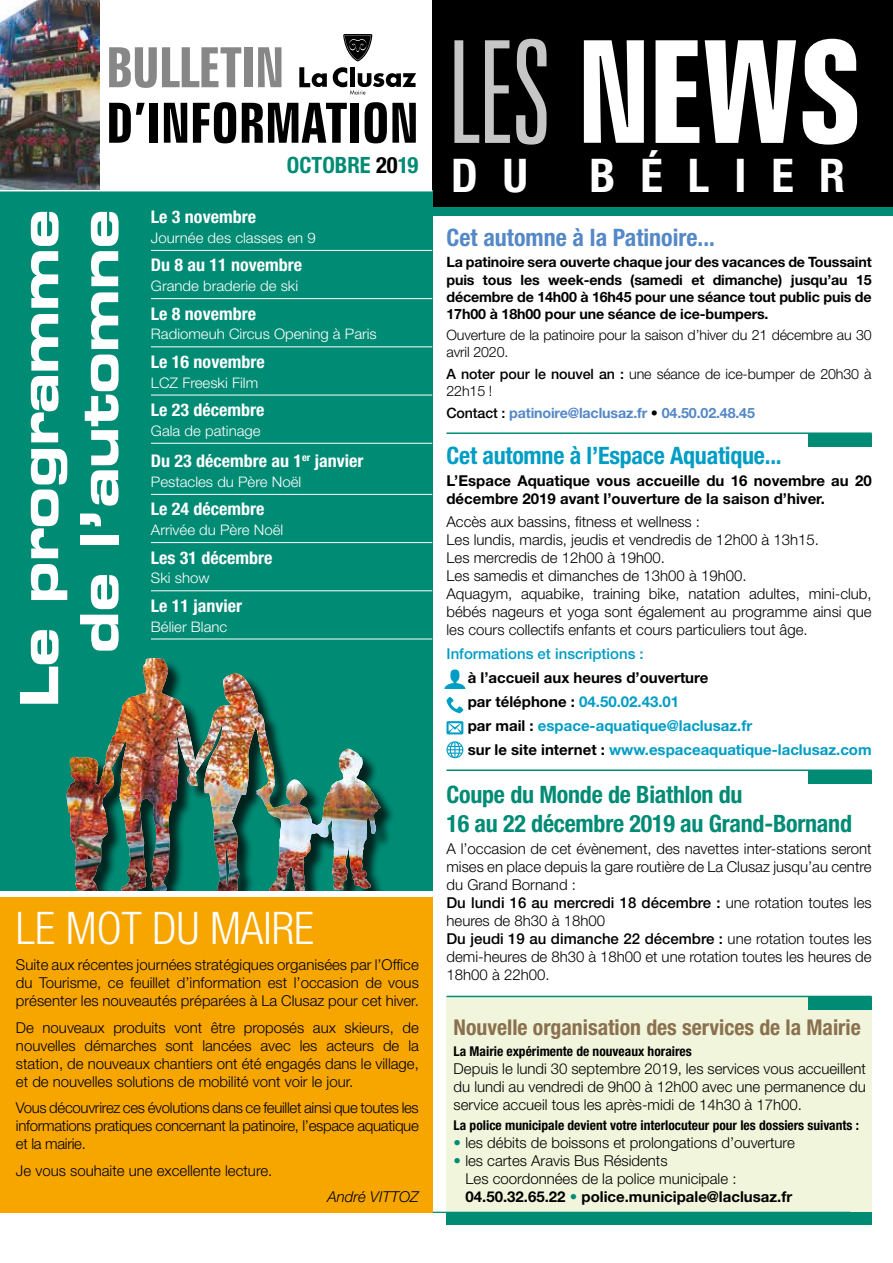
<style>
.page{position:relative;width:893px;height:1263px;background:#fff}
.page>*{position:absolute;margin:0;border:0;box-sizing:border-box;transform-origin:0 0}
.t1{font:700 extra-condensed 142.5px "Zurich BT";color:#fff}
.t2{font:700 extra-condensed 55.5px "Zurich BT";color:#000}
.t3{font:700 extra-condensed 55.5px "Zurich BT";letter-spacing:-.01em;color:#878787}
.t4{font:700 expanded 52.5px/60px "Square 721 BT";letter-spacing:-.02em;color:#fff;text-align:right}
.t5{font:700 condensed 46.5px "Helvetica Neue";letter-spacing:.54em;color:#fff}
.t6{font:300 condensed 45px "Helvetica Neue";color:#fff}
.t7{font:700 condensed 24px/28.8px "Helvetica Neue";letter-spacing:-.01em;color:#008b75}
.t8{font:700 condensed 24px "Helvetica Neue";letter-spacing:-.01em;color:#009dc5}
.t9{font:700 condensed 24px "Helvetica Neue";color:#5488c7}
.t10{font:700 condensed 22.5px "Helvetica Neue";color:#008b75}
.t11{font:700 condensed 21.75px "Helvetica Neue";color:#8a704f}
.t12{font:700 condensed 17.4px "Helvetica Neue";color:#fff}
.t13{font:300 15px/18px "Helvetica Neue";color:#000;text-align:justify}
.t14{font:700 15px/24px "Helvetica Neue";color:#009dc5}
.t15{font:700 15px/18px "Helvetica Neue";color:#000}
.t16{font:500 15px "Helvetica Neue";color:#009dc5}
.t17{font:italic 300 15px "Helvetica Neue";color:#000}
.t18{font:300 14.55px "Helvetica Neue";color:#fff}
.t19{font:700 14.25px/17.1px "Helvetica Neue";letter-spacing:-.01em;color:#000;text-align:justify}
.t20{font:300 14.25px/17.1px "Helvetica Neue";letter-spacing:-.01em;color:#000}
.t21{font:700 14.25px "Helvetica Neue";letter-spacing:-.01em;color:#5488c7}
.t22{font:700 condensed 13.5px "Helvetica Neue";color:#000}
.s1{color:#000}
.s2{font-weight:300;color:#c6c6c6}
.s3{font-weight:500}
.s4{font-weight:500;color:#000}
.s5{color:#008b75}
.s6{font-weight:700}
</style>
<div class="page">
<div style="left:446px;top:997px;width:426px;height:217px;background:#f1f5db"></div>
<div style="left:432px;top:0;width:461px;height:207px;background:#000"></div>
<div style="left:0;top:190px;width:432px;height:704px;background:#008b75"></div>
<div style="left:446px;top:1212px;width:426px;height:13px;background:#008b75"></div>
<div style="left:432px;top:207px;width:461px;height:8px;background:#008b75"></div>
<div style="left:808px;top:997px;width:64px;height:13px;background:#008b75"></div>
<hr style="left:446px;top:996px;width:426px;height:1px;background:#008b75">
<div style="left:808px;top:434px;width:64px;height:12px;background:#008b75"></div>
<hr style="left:446px;top:432px;width:426px;height:2px;background:#008b75">
<div style="left:808px;top:771px;width:64px;height:12px;background:#008b75"></div>
<hr style="left:446px;top:769px;width:426px;height:2px;background:#008b75">
<img style="left:0;top:0;width:99px;height:190px">
<hr style="left:0;top:190px;width:432px;height:1px;background:#fff">
<svg style="left:343px;top:34px;width:29px;height:27px"></svg>
<svg style="left:299px;top:67px;width:28px;height:20px"></svg>
<svg style="left:333px;top:67px;width:83px;height:28px"></svg>
<hr style="left:151px;top:250px;width:281px;height:1px;background:#fff">
<hr style="left:151px;top:298px;width:281px;height:1px;background:#fff">
<hr style="left:151px;top:346px;width:281px;height:1px;background:#fff">
<hr style="left:151px;top:395px;width:281px;height:1px;background:#fff">
<hr style="left:151px;top:443px;width:281px;height:1px;background:#fff">
<hr style="left:151px;top:494px;width:281px;height:1px;background:#fff">
<hr style="left:151px;top:542px;width:281px;height:1px;background:#fff">
<hr style="left:151px;top:590px;width:281px;height:1px;background:#fff">
<hr style="left:151px;top:639px;width:281px;height:1px;background:#fff">
<hr style="left:0;top:1212px;width:850px;height:1px;background:#008b75">
<div style="left:69px;top:660px;width:327px;height:249px;background:#000;opacity:.75"></div>
<img style="left:152px;top:658px;width:229px;height:233px">
<img style="left:66px;top:658px;width:86px;height:233px">
<svg style="left:446px;top:741px;width:17px;height:17px"></svg>
<svg style="left:446px;top:721px;width:17px;height:13px"></svg>
<svg style="left:446px;top:697px;width:17px;height:16px"></svg>
<svg style="left:444px;top:669px;width:21px;height:20px"></svg>
<div style="left:0;top:894px;width:432px;height:319px;background:#f7a600"></div>
<div style="left:0;top:891px;width:432px;height:6px;background:#fff"></div>
<h2 class="t3" style="left:106px;top:36px;width:179px">BULLETIN</h2>
<h2 class="t2" style="left:106px;top:91px;width:314px">D’INFORMATION</h2>
<h3 class="t4" style="left:9px;top:708px;width:501px;rotate:-90deg">Le programme de l’automne</h3>
<h3 class="t10" style="left:287px;top:151px;width:133px">OCTOBRE <span class="s1">20</span>19</h3>
<p class="t12" style="left:151px;top:206px;width:107px">Le 3 novembre</p>
<p class="t18" style="left:151px;top:229px;width:166px">Journée des classes en 9</p>
<p class="t12" style="left:151px;top:255px;width:153px">Du 8 au 11 novembre</p>
<p class="t18" style="left:151px;top:277px;width:149px">Grande braderie de ski</p>
<p class="t12" style="left:151px;top:303px;width:107px">Le 8 novembre</p>
<p class="t18" style="left:151px;top:325px;width:227px">Radiomeuh Circus Opening à Paris</p>
<p class="t12" style="left:151px;top:351px;width:115px">Le 16 novembre</p>
<p class="t18" style="left:151px;top:373px;width:109px">LCZ Freeski Film</p>
<p class="t12" style="left:151px;top:399px;width:115px">Le 23 décembre</p>
<p class="t18" style="left:151px;top:422px;width:111px">Gala de patinage</p>
<p class="t12" style="left:151px;top:450px;width:214px">Du 23 décembre au 1<sup>er</sup> janvier</p>
<p class="t18" style="left:151px;top:473px;width:152px">Pestacles du Père Noël</p>
<p class="t12" style="left:151px;top:499px;width:115px">Le 24 décembre</p>
<p class="t18" style="left:151px;top:521px;width:134px">Arrivée du Père Noël</p>
<p class="t12" style="left:151px;top:547px;width:123px">Les 31 décembre</p>
<p class="t18" style="left:151px;top:569px;width:60px">Ski show</p>
<p class="t12" style="left:151px;top:595px;width:93px">Le 11 janvier</p>
<p class="t18" style="left:151px;top:617px;width:78px">Bélier Blanc</p>
<h3 class="t6" style="left:16px;top:902px;width:300px">LE MOT DU MAIRE</h3>
<p class="t13" style="left:16px;top:956px;width:404px">Suite aux récentes journées stratégiques organisées par l’Office du Tourisme, ce feuillet d’information est l’occasion de vous présenter les nouveautés préparées à La Clusaz pour cet hiver.</p>
<p class="t13" style="left:16px;top:1018px;width:404px">De nouveaux produits vont être proposés aux skieurs, de nouvelles démarches sont lancées avec les acteurs de la station, de nouveaux chantiers ont été engagés dans le village, et de nouvelles solutions de mobilité vont voir le jour.</p>
<p class="t13" style="left:16px;top:1099px;width:404px">Vous découvrirez ces évolutions dans ce feuillet ainsi que toutes les informations pratiques concernant la patinoire, l’espace aquatique et la mairie.</p>
<p class="t13" style="left:16px;top:1161px;width:258px">Je vous souhaite une excellente lecture.</p>
<p class="t17" style="left:327px;top:1188px;width:93px">André VITTOZ</p>
<h1 class="t1" style="left:446px;top:11px;width:417px"><span class="s2">LES</span> NEWS</h1>
<h3 class="t5" style="left:451px;top:147px;width:78px">D U</h3>
<h3 class="t5" style="left:589px;top:147px;width:257px">BÉLIER</h3>
<h3 class="t9" style="left:446px;top:223px;width:270px">Cet automne à la Patinoire...</h3>
<p class="t19" style="left:446px;top:254px;width:427px">La patinoire sera ouverte chaque jour des vacances de Toussaint puis tous les week-ends (samedi et dimanche) jusqu’au 15 décembre de 14h00 à 16h45 pour une séance tout public puis de 17h00 à 18h00 pour une séance de ice-bumpers.</p>
<p class="t20" style="left:446px;top:326px;width:427px">Ouverture de la patinoire pour la saison d’hiver du 21 décembre au 30 avril 2020.</p>
<p class="t20" style="left:446px;top:365px;width:427px"><span class="s3">A noter pour le nouvel an :</span> une séance de ice-bumper de 20h30 à<br>22h15 !</p>
<p class="t21" style="left:446px;top:404px;width:310px"><span class="s4">Contact :</span> patinoire@laclusaz.fr <span class="s1">•</span> 04.50.02.48.45</p>
<h3 class="t8" style="left:446px;top:441px;width:337px">Cet automne à l’Espace Aquatique...</h3>
<p class="t15" style="left:446px;top:472px;width:427px">L’Espace Aquatique vous accueille du 16 novembre au 20 décembre 2019 avant l’ouverture de la saison d’hiver.</p>
<p class="t13" style="left:446px;top:512px;width:427px;text-align:left">Accès aux bassins, fitness et wellness :<br>Les lundis, mardis, jeudis et vendredis de 12h00 à 13h15.<br>Les mercredis de 12h00 à 19h00.<br>Les samedis et dimanches de 13h00 à 19h00.<br>Aquagym, aquabike, training bike, natation adultes, mini-club, bébés nageurs et yoga sont également au programme ainsi que les cours collectifs enfants et cours particuliers tout âge.</p>
<p class="t16" style="left:446px;top:644px;width:199px">Informations et inscriptions :</p>
<p class="t14" style="left:468px;top:665px;width:405px"><span class="s1">à l’accueil aux heures d’ouverture<br>par téléphone :</span> 04.50.02.43.01<br><span class="s1">par mail :</span> espace-aquatique@laclusaz.fr<br><span class="s1">sur le site internet :</span> www.espaceaquatique-laclusaz.com</p>
<h3 class="t7" style="left:446px;top:779px;width:407px">Coupe du Monde de Biathlon du<br>16 au 22 décembre 2019 au Grand-Bornand</h3>
<p class="t13" style="left:446px;top:839px;width:427px;text-align:left">A l’occasion de cet évènement, des navettes inter-stations seront mises en place depuis la gare routière de La Clusaz jusqu’au centre du Grand Bornand :<br><span class="s3">Du lundi 16 au mercredi 18 décembre :</span> une rotation toutes les heures de 8h30 à 18h00<br><span class="s3">Du jeudi 19 au dimanche 22 décembre :</span> une rotation toutes les demi-heures de 8h30 à 18h00 et une rotation toutes les heures de 18h00 à 22h00.</p>
<h3 class="t11" style="left:454px;top:1014px;width:409px">Nouvelle organisation des services de la Mairie</h3>
<p class="t22" style="left:454px;top:1043px;width:240px">La Mairie expérimente de nouveaux horaires</p>
<p class="t13" style="left:454px;top:1059px;width:414px">Depuis le lundi 30 septembre 2019, les services vous accueillent du lundi au vendredi de 9h00 à 12h00 avec une permanence du service accueil tous les après-midi de 14h30 à 17h00.</p>
<p class="t22" style="left:454px;top:1117px;width:407px">La police municipale devient votre interlocuteur pour les dossiers suivants :</p>
<p class="t13" style="left:454px;top:1133px;width:343px"><span class="s5">•</span> les débits de boissons et prolongations d’ouverture</p>
<p class="t13" style="left:466px;top:1151px;width:328px;text-align:left;text-indent:-12px"><span class="s5">•</span> les cartes Aravis Bus Résidents<br>Les coordonnées de la police municipale :<br><span class="s6">04.50.32.65.22</span> <span class="s5">•</span> <span class="s6">police.municipale@laclusaz.fr</span></p>
</div>
